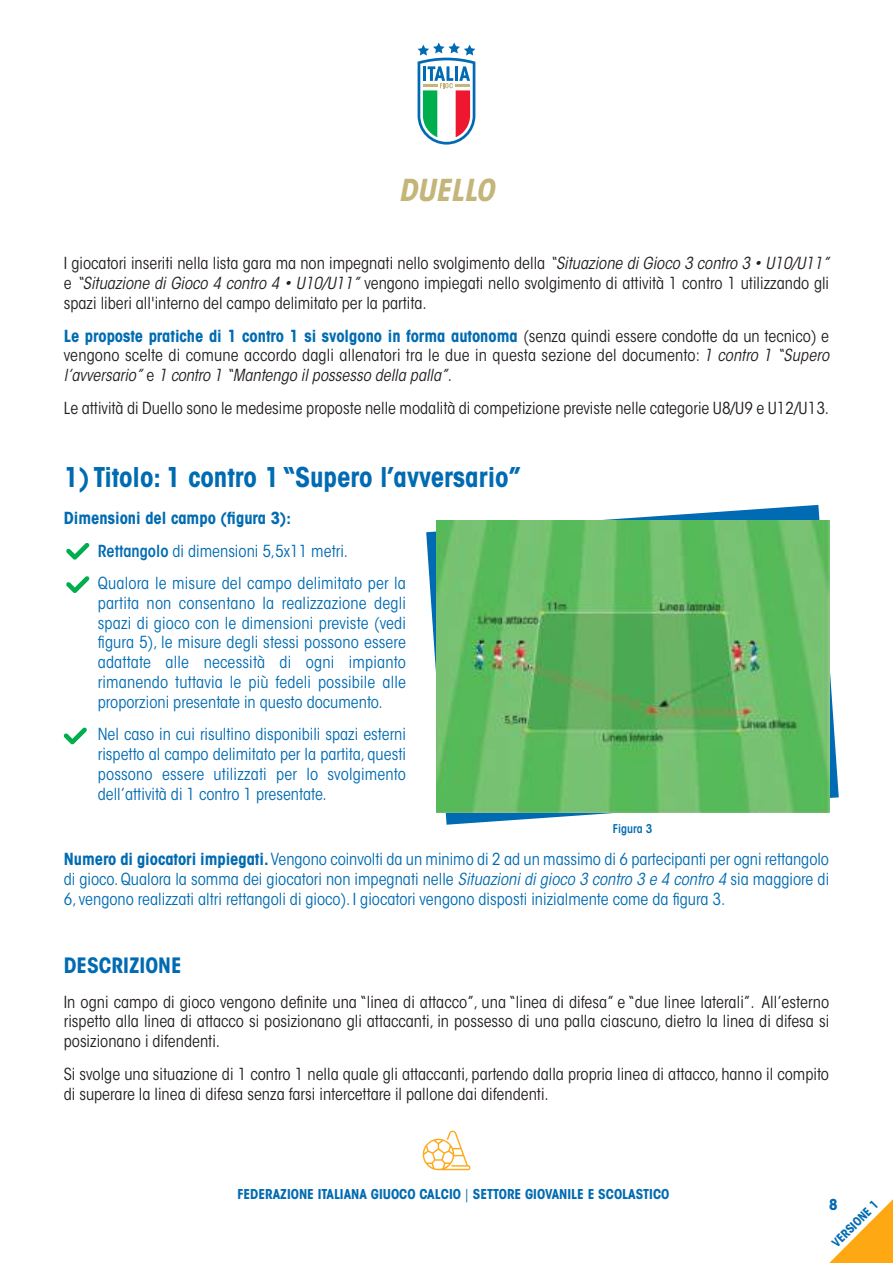
<style>
.page{position:relative;width:893px;height:1263px;background:#fff}
.page>*{position:absolute;margin:0;border:0;box-sizing:border-box;transform-origin:0 0}
.t1{font:italic 700 condensed 30px "ITC Avant Garde Std";color:#c4b579}
.t2{font:700 condensed 27px "ITC Avant Garde Std";color:#006bb2}
.t3{font:700 condensed 21px "ITC Avant Garde Std";color:#006bb2}
.t4{font:condensed 16.5px/19.8px "ITC Avant Garde Std";color:#241f1f;text-align:justify}
.t5{font:condensed 16.5px/19.8px "ITC Avant Garde Std";color:#006bb2;text-align:justify}
.t6{font:700 condensed 15px "ITC Avant Garde Std";color:#006bb2}
.t7{font:700 condensed 13.5px "ITC Avant Garde Std";color:#006bb2}
.t8{font:700 condensed 12px "ITC Avant Garde Std";color:#006bb2}
.t9{font:600 condensed 12px "ITC Avant Garde Std";color:#006bb2}
.s1{font-style:italic}
.s2{font-weight:700;color:#006bb2}
.s3{font-weight:700}
.s4{font-weight:600}
.s5{font-weight:400}
</style>
<div class="page">
<svg style="left:418px;top:43px;width:57px;height:102px"></svg>
<svg style="left:829px;top:1199px;width:64px;height:64px"></svg>
<svg style="left:426px;top:505px;width:413px;height:320px"></svg>
<img style="left:436px;top:520px;width:393px;height:293px">
<svg style="left:66px;top:543px;width:23px;height:17px"></svg>
<svg style="left:66px;top:576px;width:23px;height:17px"></svg>
<svg style="left:64px;top:728px;width:23px;height:16px"></svg>
<svg style="left:423px;top:1131px;width:47px;height:39px"></svg>
<h1 class="t1" style="left:399px;top:179px;width:97px">DUELLO</h1>
<p class="t4" style="left:64px;top:255px;width:767px">I giocatori inseriti nella lista gara ma non impegnati nello svolgimento della <span class="s1">“Situazione di Gioco 3 contro 3 • U10/U11” </span>e <span class="s1">“Situazione di Gioco 4 contro 4 • U10/U11”</span> vengono impiegati nello svolgimento di attività 1 contro 1 utilizzando gli spazi liberi all'interno del campo delimitato per la partita.</p>
<p class="t4" style="left:64px;top:327px;width:767px"><span class="s2">Le proposte pratiche di 1 contro 1 si svolgono in forma autonoma</span> (senza quindi essere condotte da un tecnico) e vengono scelte di comune accordo dagli allenatori tra le due in questa sezione del documento: <span class="s1">1 contro 1 “Supero l’avversario”</span> e <span class="s1">1 contro 1 “Mantengo il possesso della palla”</span>.</p>
<p class="t4" style="left:64px;top:399px;width:767px">Le attività di Duello sono le medesime proposte nelle modalità di competizione previste nelle categorie U8/U9 e U12/U13.</p>
<h2 class="t2" style="left:64px;top:467px;width:458px">1) Titolo: 1 contro 1 “Supero l’avversario”</h2>
<p class="t5" style="left:98px;top:503px;width:310px;line-height:32.5px;text-align:left;text-indent:-34px"><span class="s3">Dimensioni del campo (figura 3):<br></span><span class="s4">Rettangolo</span> di dimensioni 5,5x11 metri.<br>Qualora le misure del campo delimitato per la</p>
<p class="t5" style="left:98px;top:595px;width:310px">partita non consentano la realizzazione degli spazi di gioco con le dimensioni previste (vedi figura 5), le misure degli stessi possono essere adattate alle necessità di ogni impianto rimanendo tuttavia le più fedeli possibile alle proporzioni presentate in questo documento.</p>
<p class="t5" style="left:98px;top:726px;width:310px">Nel caso in cui risultino disponibili spazi esterni rispetto al campo delimitato per la partita, questi possono essere utilizzati per lo svolgimento dell’attività di 1 contro 1 presentate.</p>
<p class="t9" style="left:613px;top:824px;width:41px">Figura 3</p>
<p class="t5" style="left:64px;top:851px;width:767px"><span class="s3">Numero di giocatori impiegati.</span> Vengono coinvolti da un minimo di 2 ad un massimo di 6 partecipanti per ogni rettangolo di gioco. Qualora la somma dei giocatori non impegnati nelle <span class="s1">Situazioni di gioco 3 contro 3 e 4 contro 4</span> sia maggiore di 6, vengono realizzati altri rettangoli di gioco). I giocatori vengono disposti inizialmente come da figura 3.</p>
<p class="t3" style="left:64px;top:957px;width:119px">DESCRIZIONE</p>
<p class="t4" style="left:64px;top:993px;width:767px">In ogni campo di gioco vengono definite una “linea di attacco”, una “linea di difesa” e “due linee laterali”. All’esterno rispetto alla linea di attacco si posizionano gli attaccanti, in possesso di una palla ciascuno, dietro la linea di difesa si posizionano i difendenti.</p>
<p class="t4" style="left:64px;top:1065px;width:767px">Si svolge una situazione di 1 contro 1 nella quale gli attaccanti, partendo dalla propria linea di attacco, hanno il compito di superare la linea di difesa senza farsi intercettare il pallone dai difendenti.</p>
<p class="t7" style="left:237px;top:1189px;width:434px">FEDERAZIONE ITALIANA GIUOCO CALCIO <span class="s5">|</span> SETTORE GIOVANILE E SCOLASTICO</p>
<p class="t6" style="left:829px;top:1199px;width:10px">8</p>
<p class="t8" style="left:831px;top:1242px;width:62px;rotate:-45deg">VERSIONE 1</p>
</div>
